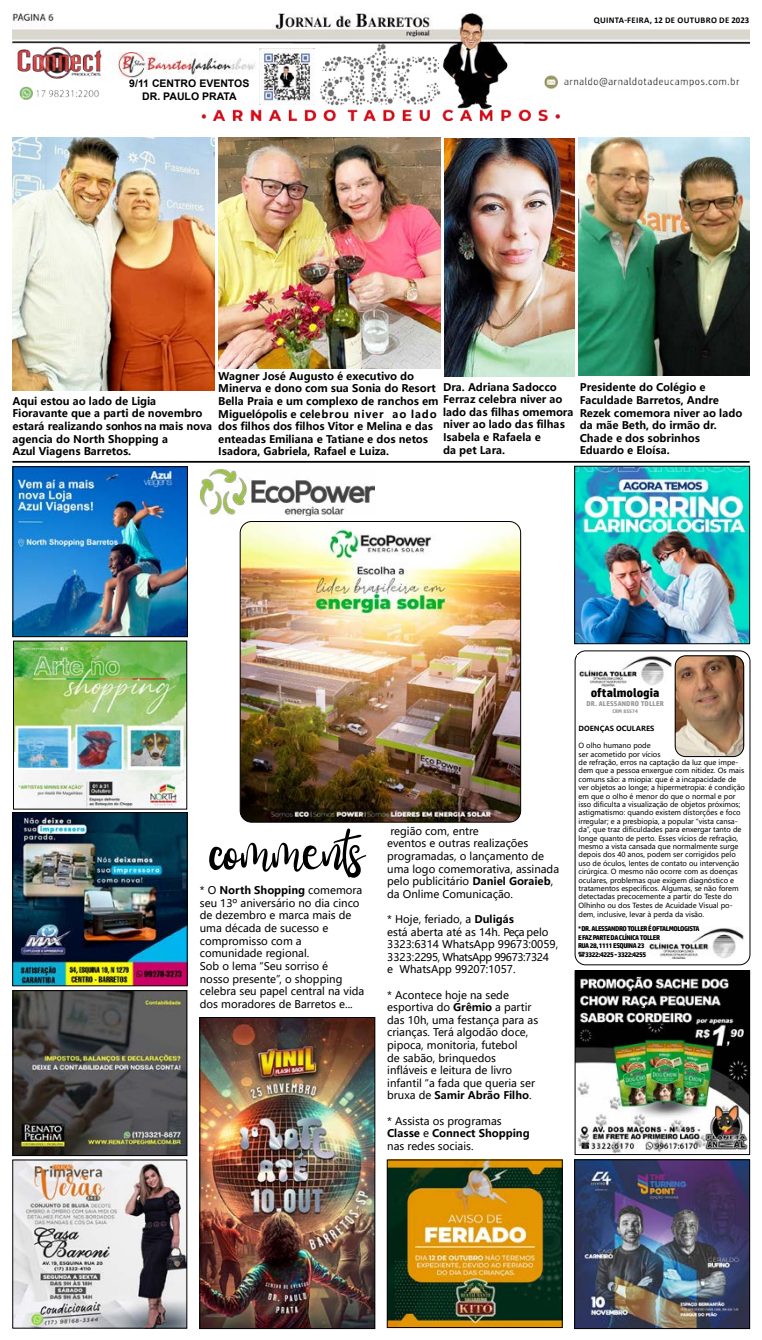
<style>
.page{position:relative;width:762px;height:1340px;background:#fff}
.page>*{position:absolute;margin:0;border:0;box-sizing:border-box;transform-origin:0 0}
.t1{font:52.5px "Aliandra";letter-spacing:-.02em;color:#000}
.t2{font:700 12.25px "HP Simplified";color:#000}
.t3{font:10.5px/12.6px "Microsoft Ya Hei UI";color:#000}
.t4{font:700 10.5px/12.6px "Microsoft Ya Hei UI";color:#000}
.t5{font:700 10.5px/12.6px "Arial";color:#000;text-align:center}
.t6{font:700 8.75px "Calibri";letter-spacing:.04em;color:#000}
.t7{font:7px/8.4px "Microsoft Ya Hei UI";color:#000}
.t8{font:700 7px "HP Simplified";letter-spacing:-.06em;color:#000}
.t9{font:700 7px "HP Simplified";letter-spacing:.02em;color:#999}
.t10{font:700 7px "Microsoft Ya Hei UI";color:#000}
.t11{font:700 5.25px "HP Simplified";letter-spacing:.02em;color:#999}
.s1{font-weight:700}
</style>
<div class="page">
<img style="left:12px;top:13px;width:737px;height:108px">
<img style="left:14px;top:992px;width:171px;height:162px">
<div style="left:12px;top:990px;width:175px;height:166px;border:1px solid #000"></div>
<hr style="left:12px;top:461px;width:737px;height:1px;background:#000">
<img style="left:14px;top:814px;width:172px;height:170px">
<div style="left:12px;top:812px;width:176px;height:174px;border:1px solid #000"></div>
<img style="left:259px;top:49px;width:55px;height:55px">
<img style="left:14px;top:1161px;width:171px;height:165px">
<div style="left:574px;top:650px;width:176px;height:315px;border:1px solid #000;border-radius:10px"></div>
<img style="left:648px;top:928px;width:96px;height:30px">
<svg style="left:578px;top:951px;width:6px;height:5px"></svg>
<img style="left:579px;top:656px;width:92px;height:30px">
<img style="left:201px;top:469px;width:173px;height:47px">
<img style="left:15px;top:642px;width:170px;height:165px">
<div style="left:13px;top:640px;width:174px;height:169px;border:1px solid #000"></div>
<img style="left:240px;top:521px;width:280px;height:301px">
<div style="left:240px;top:521px;width:281px;height:301px;border:1px solid #000;border-radius:11px"></div>
<img style="left:676px;top:657px;width:67px;height:99px">
<div style="left:675px;top:655px;width:69px;height:101px;border:1px solid #000;border-radius:10px"></div>
<img style="left:576px;top:972px;width:172px;height:180px">
<div style="left:574px;top:970px;width:176px;height:184px;border:1px solid #000"></div>
<div style="left:674px;top:655px;width:70px;height:102px;border:1px solid #000;border-radius:10px"></div>
<img style="left:113px;top:53px;width:143px;height:25px">
<img style="left:201px;top:1019px;width:172px;height:307px">
<div style="left:199px;top:1017px;width:176px;height:311px;border:1px solid #000"></div>
<img style="left:389px;top:1161px;width:171px;height:164px">
<div style="left:387px;top:1159px;width:175px;height:168px;border:1px solid #000"></div>
<img style="left:576px;top:1161px;width:172px;height:165px">
<div style="left:574px;top:1159px;width:176px;height:169px;border:1px solid #000"></div>
<img style="left:576px;top:468px;width:172px;height:174px">
<div style="left:574px;top:466px;width:176px;height:178px;border:1px solid #000"></div>
<img style="left:12px;top:137px;width:203px;height:253px">
<img style="left:14px;top:468px;width:172px;height:167px">
<div style="left:12px;top:466px;width:176px;height:171px;border:1px solid #000"></div>
<img style="left:218px;top:137px;width:222px;height:231px">
<img style="left:445px;top:139px;width:129px;height:238px">
<img style="left:578px;top:137px;width:171px;height:239px">
<h3 class="t5" style="left:129px;top:77px;width:122px">9/11 CENTRO EVENTOS<br>DR. PAULO PRATA</h3>
<p class="t6" style="left:593px;top:14px;width:157px">QUINTA-FEIRA, 12 DE OUTUBRO DE 2023</p>
<p class="t4" style="left:218px;top:369px;width:222px">Wagner José Augusto é executivo do Minerva e dono com sua Sonia do Resort Bella Praia e um complexo de ranchos em Miguelópolis e celebrou niver ao lado dos filhos dos filhos Vitor e Melina e das enteadas Emiliana e Tatiane e dos netos Isadora, Gabriela, Rafael e Luiza.</p>
<h3 class="t4" style="left:443px;top:380px;width:132px">Dra. Adriana Sadocco<br>Ferraz celebra niver ao lado das filhas omemora niver ao lado das filhas<br>Isabela e Rafaela e<br>da pet Lara.</h3>
<h3 class="t4" style="left:580px;top:381px;width:164px">Presidente do Colégio e<br>Faculdade Barretos, Andre<br>Rezek comemora niver ao lado da mãe Beth, do irmão dr.<br>Chade e dos sobrinhos<br>Eduardo e Eloísa.</h3>
<h3 class="t4" style="left:12px;top:394px;width:201px">Aqui estou ao lado de Ligia<br>Fioravante que a parti de novembro estará realizando sonhos na mais nova agencia do North Shopping a<br>Azul Viagens Barretos.</h3>
<h1 class="t1" style="left:210px;top:817px;width:156px">comments</h1>
<p class="t3" style="left:200px;top:883px;width:166px">* O <span class="s1">North Shopping</span> comemora seu 13º aniversário no dia cinco de dezembro e marca mais de uma década de sucesso e compromisso com a comunidade regional.<br>Sob o lema “Seu sorriso é<br>nosso presente”, o shopping celebra seu papel central na vida dos moradores de Barretos e...</p>
<h3 class="t3" style="left:387px;top:824px;width:173px">região com, entre<br>eventos e outras realizações programadas, o lançamento de uma logo comemorativa, assinada pelo publicitário <span class="s1">Daniel Goraieb</span>, da Onlime Comunicação.</h3>
<h3 class="t3" style="left:387px;top:912px;width:172px">* Hoje, feriado, a <span class="s1">Duligás<br></span>está aberta até as 14h. Peça pelo<br>3323:6314 WhatsApp 99673:0059,<br>3323:2295, WhatsApp 99673:7324<br>e WhatsApp 99207:1057.</h3>
<p class="t3" style="left:387px;top:988px;width:152px">* Acontece hoje na sede esportiva do <span class="s1">Grêmio</span> a partir das 10h, uma festança para as crianças. Terá algodão doce, pipoca, monitoria, futebol<br>de sabão, brinquedos infláveis e leitura de livro infantil “a fada que queria ser bruxa de <span class="s1">Samir Abrão Filho</span>.</p>
<h3 class="t3" style="left:387px;top:1114px;width:144px">* Assista os programas<br><span class="s1">Classe</span> e <span class="s1">Connect Shopping </span>nas redes sociais.</h3>
<h2 class="t2" style="left:590px;top:685px;width:70px">oftalmologia</h2>
<p class="t9" style="left:586px;top:699px;width:79px">DR. ALESSANDRO TOLLER</p>
<p class="t11" style="left:612px;top:708px;width:27px">CRM 85574</p>
<p class="t10" style="left:578px;top:724px;width:77px">DOENÇAS OCULARES</p>
<p class="t7" style="left:578px;top:741px;width:168px">O olho humano pode<br>ser acometido por vícios<br>de refração, erros na captação da luz que impe&shy;dem que a pessoa enxergue com nitidez. Os mais comuns são: a miopia: que é a incapacidade de ver objetos ao longe; a hipermetropia: é condição em que o olho é menor do que o normal e por isso dificulta a visualização de objetos próximos; astigmatismo: quando existem distorções e foco irregular; e a presbiopia, a popular “vista cansa&shy;da”, que traz dificuldades para enxergar tanto de longe quanto de perto. Esses vícios de refração, mesmo a vista cansada que normalmente surge depois dos 40 anos, podem ser corrigidos pelo uso de óculos, lentes de contato ou intervenção cirúrgica. O mesmo não ocorre com as doenças oculares, problemas que exigem diagnóstico e tratamentos específicos. Algumas, se não forem detectadas precocemente a partir do Teste do Olhinho ou dos Testes de Acuidade Visual po-</p>
<p class="t7" style="left:578px;top:910px;width:127px">dem, inclusive, levar à perda da visão.</p>
<p class="t8" style="left:578px;top:924px;width:123px">* DR. ALESSANDRO TOLLER É OFTALMOLOGISTA</p>
<p class="t8" style="left:578px;top:933px;width:84px">E FAZ PARTE DA CLÍNICA TOLLER</p>
<p class="t8" style="left:578px;top:941px;width:68px">RUA 28, 1111 ESQUINA 23</p>
<p class="t8" style="left:585px;top:950px;width:63px">3322:4225 - 3322:4255</p>
</div>
